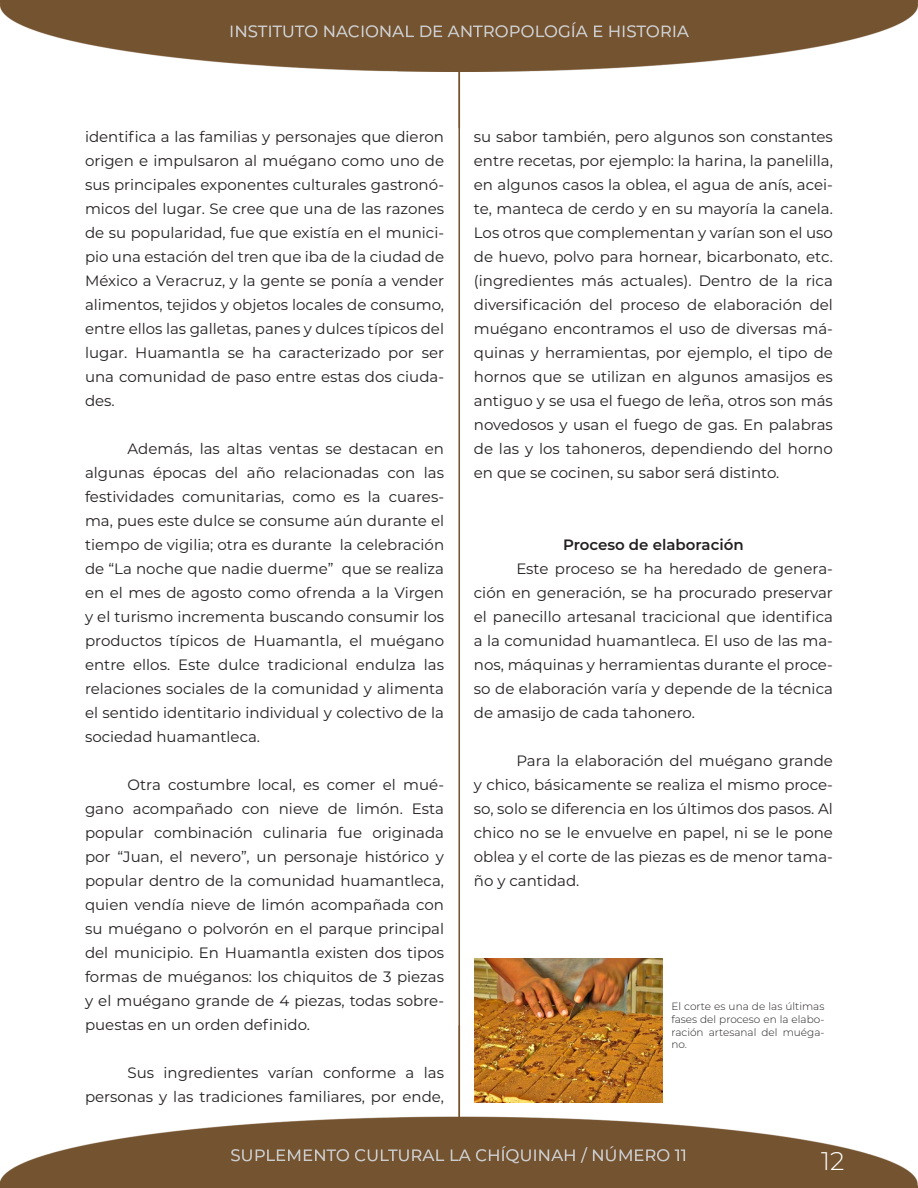
<style>
.page{position:relative;width:918px;height:1188px;background:#fff}
.page>*{position:absolute;margin:0;border:0;box-sizing:border-box;transform-origin:0 0}
.TEXTO{font:300 25.5px "Montserrat";color:#fff}
.TEXTO-2{font:15px/24px "Montserrat";color:#231f20;text-align:justify}
.TEXTO-3{font:600 15px "Montserrat";color:#231f20}
.TEXTO-4{font:300 10.5px/12.6px "Montserrat";color:#231f20;text-align:justify}
</style>
<div class="page">
<img style="left:0;top:0;width:918px;height:1188px">
<img style="left:475px;top:959px;width:188px;height:144px">
<p class="TEXTO-2" style="left:85px;top:124px;width:361px">identifica a las familias y personajes que dieron origen e impulsaron al muégano como uno de sus principales exponentes culturales gastronó&shy;micos del lugar. Se cree que una de las razones de su popularidad, fue que existía en el munici&shy;pio una estación del tren que iba de la ciudad de México a Veracruz, y la gente se ponía a vender alimentos, tejidos y objetos locales de consumo, entre ellos las galletas, panes y dulces típicos del lugar. Huamantla se ha caracterizado por ser una comunidad de paso entre estas dos ciuda&shy;des.</p>
<p class="TEXTO-2" style="left:85px;top:436px;width:361px;text-indent:43px">Además, las altas ventas se destacan en algunas épocas del año relacionadas con las festividades comunitarias, como es la cuares&shy;ma, pues este dulce se consume aún durante el tiempo de vigilia; otra es durante la celebración de “La noche que nadie duerme” que se realiza en el mes de agosto como ofrenda a la Virgen y el turismo incrementa buscando consumir los productos típicos de Huamantla, el muégano entre ellos. Este dulce tradicional endulza las relaciones sociales de la comunidad y alimenta el sentido identitario individual y colectivo de la sociedad huamantleca.</p>
<p class="TEXTO-2" style="left:85px;top:772px;width:361px;text-indent:43px">Otra costumbre local, es comer el mué&shy;gano acompañado con nieve de limón. Esta popular combinación culinaria fue originada por “Juan, el nevero”, un personaje histórico y popular dentro de la comunidad huamantleca, quien vendía nieve de limón acompañada con su muégano o polvorón en el parque principal del municipio. En Huamantla existen dos tipos formas de muéganos: los chiquitos de 3 piezas y el muégano grande de 4 piezas, todas sobre&shy;puestas en un orden definido.</p>
<p class="TEXTO-2" style="left:85px;top:1060px;width:361px;text-align:right">Sus ingredientes varían conforme a las personas y las tradiciones familiares, por ende,</p>
<p class="TEXTO-2" style="left:474px;top:124px;width:361px">su sabor también, pero algunos son constantes entre recetas, por ejemplo: la harina, la panelilla, en algunos casos la oblea, el agua de anís, acei&shy;te, manteca de cerdo y en su mayoría la canela.<br>Los otros que complementan y varían son el uso de huevo, polvo para hornear, bicarbonato, etc. (ingredientes más actuales). Dentro de la rica diversificación del proceso de elaboración del muégano encontramos el uso de diversas má&shy;quinas y herramientas, por ejemplo, el tipo de hornos que se utilizan en algunos amasijos es antiguo y se usa el fuego de leña, otros son más novedosos y usan el fuego de gas. En palabras de las y los tahoneros, dependiendo del horno en que se cocinen, su sabor será distinto.</p>
<p class="TEXTO-3" style="left:563px;top:534px;width:182px">Proceso de elaboración</p>
<p class="TEXTO-2" style="left:474px;top:556px;width:361px;text-indent:43px">Este proceso se ha heredado de genera&shy;ción en generación, se ha procurado preservar el panecillo artesanal tracicional que identifica a la comunidad huamantleca. El uso de las ma&shy;nos, máquinas y herramientas durante el proce&shy;so de elaboración varía y depende de la técnica de amasijo de cada tahonero.</p>
<p class="TEXTO-2" style="left:474px;top:748px;width:361px;text-indent:43px">Para la elaboración del muégano grande y chico, básicamente se realiza el mismo proce&shy;so, solo se diferencia en los últimos dos pasos. Al chico no se le envuelve en papel, ni se le pone oblea y el corte de las piezas es de menor tama&shy;ño y cantidad.</p>
<p class="TEXTO-4" style="left:671px;top:1000px;width:155px">El corte es una de las últimas fases del proceso en la elabo&shy;ración artesanal del muéga&shy;no.</p>
<p class="TEXTO" style="left:821px;top:1144px;width:25px">12</p>
</div>
